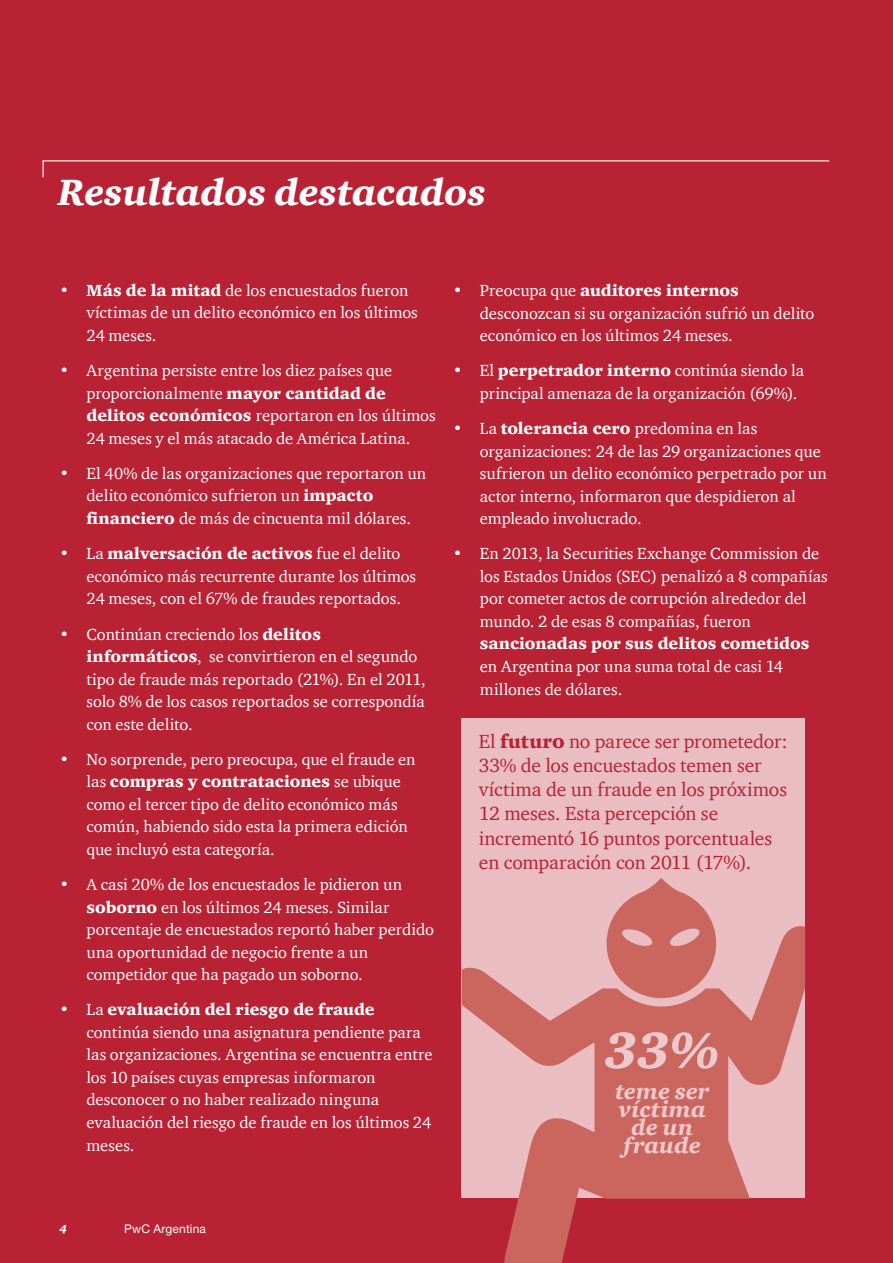
<style>
.page{position:relative;width:893px;height:1263px;background:#b82234}
.page>*{position:absolute;margin:0;border:0;box-sizing:border-box;transform-origin:0 0}
.t1{font:italic 900 52.5px "ITC Charter Com";color:#edc8cc}
.t2{font:italic 900 37.5px "ITC Charter Com";color:#fff}
.t3{font:italic 900 22.5px/18px "ITC Charter Com";letter-spacing:.005em;color:#edc8cc;text-align:center}
.t4{font:19.5px/24px "ITC Charter Com";letter-spacing:-.005em;color:#b82234}
.t5{font:16.5px/22.5px "ITC Charter Com";color:#fff}
.t6{font:900 16.5px "ITC Charter Com";letter-spacing:.005em;color:#fff}
.t7{font:12px "Helvetica Neue LT Std";letter-spacing:.015em;color:#fff}
.t8{font:italic 900 12px "ITC Charter Com";color:#fff}
.s1{font-weight:900}
</style>
<div class="page">
<svg style="left:42px;top:160px;width:788px;height:18px"></svg>
<div style="left:462px;top:719px;width:343px;height:479px;background:#eabdc2"></div>
<svg style="left:610px;top:878px;width:103px;height:46px"></svg>
<svg style="left:462px;top:924px;width:343px;height:339px;fill:#ca665d"></svg>
<h2 class="t2" style="left:58px;top:169px;width:430px">Resultados destacados</h2>
<p class="t5" style="left:87px;top:279px;width:333px;text-indent:-27px"><span class="s1">• Más de la mitad</span> de los encuestados fueron víctimas de un delito económico en los últimos<br>24 meses.</p>
<p class="t5" style="left:87px;top:359px;width:351px;text-indent:-27px">• Argentina persiste entre los diez países que proporcionalmente <span class="s1">mayor cantidad de delitos económicos</span> reportaron en los últimos 24 meses y el más atacado de América Latina.</p>
<p class="t5" style="left:87px;top:462px;width:341px;text-indent:-27px">• El 40% de las organizaciones que reportaron un delito económico sufrieron un <span class="s1">impacto financiero</span> de más de cincuenta mil dólares.</p>
<p class="t5" style="left:87px;top:542px;width:331px;text-indent:-27px">• La <span class="s1">malversación de activos</span> fue el delito económico más recurrente durante los últimos<br>24 meses, con el 67% de fraudes reportados.</p>
<p class="t5" style="left:87px;top:622px;width:341px;text-indent:-27px">• Continúan creciendo los <span class="s1">delitos informáticos</span>, se convirtieron en el segundo tipo de fraude más reportado (21%). En el 2011, solo 8% de los casos reportados se correspondía con este delito.</p>
<p class="t5" style="left:87px;top:748px;width:331px;text-indent:-27px">• No sorprende, pero preocupa, que el fraude en las <span class="s1">compras y contrataciones</span> se ubique como el tercer tipo de delito económico más común, habiendo sido esta la primera edición que incluyó esta categoría.</p>
<p class="t5" style="left:87px;top:873px;width:349px;text-indent:-27px">• A casi 20% de los encuestados le pidieron un <span class="s1">soborno</span> en los últimos 24 meses. Similar porcentaje de encuestados reportó haber perdido una oportunidad de negocio frente a un competidor que ha pagado un soborno.</p>
<p class="t5" style="left:87px;top:998px;width:348px;text-indent:-27px">• La <span class="s1">evaluación del riesgo de fraude </span>continúa siendo una asignatura pendiente para las organizaciones. Argentina se encuentra entre los 10 países cuyas empresas informaron desconocer o no haber realizado ninguna evaluación del riesgo de fraude en los últimos 24 meses.</p>
<p class="t5" style="left:480px;top:279px;width:336px;text-indent:-27px">• Preocupa que <span class="s1">auditores internos </span>desconozcan si su organización sufrió un delito económico en los últimos 24 meses.</p>
<p class="t5" style="left:480px;top:359px;width:326px;text-indent:-27px">• El <span class="s1">perpetrador interno</span> continúa siendo la principal amenaza de la organización (69%).</p>
<p class="t5" style="left:480px;top:417px;width:348px;text-indent:-27px">• La <span class="s1">tolerancia cero</span> predomina en las organizaciones: 24 de las 29 organizaciones que sufrieron un delito económico perpetrado por un actor interno, informaron que despidieron al empleado involucrado.</p>
<p class="t5" style="left:480px;top:542px;width:349px;text-indent:-27px">• En 2013, la Securities Exchange Commission de los Estados Unidos (SEC) penalizó a 8 compañías por cometer actos de corrupción alrededor del mundo. 2 de esas 8 compañías, fueron</p>
<p class="t6" style="left:480px;top:634px;width:331px">sancionadas por sus delitos cometidos</p>
<p class="t5" style="left:480px;top:655px;width:305px">en Argentina por una suma total de casi 14 millones de dólares.</p>
<p class="t4" style="left:479px;top:729px;width:310px">El <span class="s1">futuro</span> no parece ser prometedor:<br>33% de los encuestados temen ser víctima de un fraude en los próximos<br>12 meses. Esta percepción se incrementó 16 puntos porcentuales en comparación con 2011 (17%).</p>
<h1 class="t1" style="left:604px;top:1018px;width:118px">33%</h1>
<h3 class="t3" style="left:615px;top:1082px;width:96px">teme ser víctima de un fraude</h3>
<p class="t8" style="left:60px;top:1222px;width:9px">4</p>
<p class="t7" style="left:124px;top:1222px;width:83px">PwC Argentina</p>
</div>
